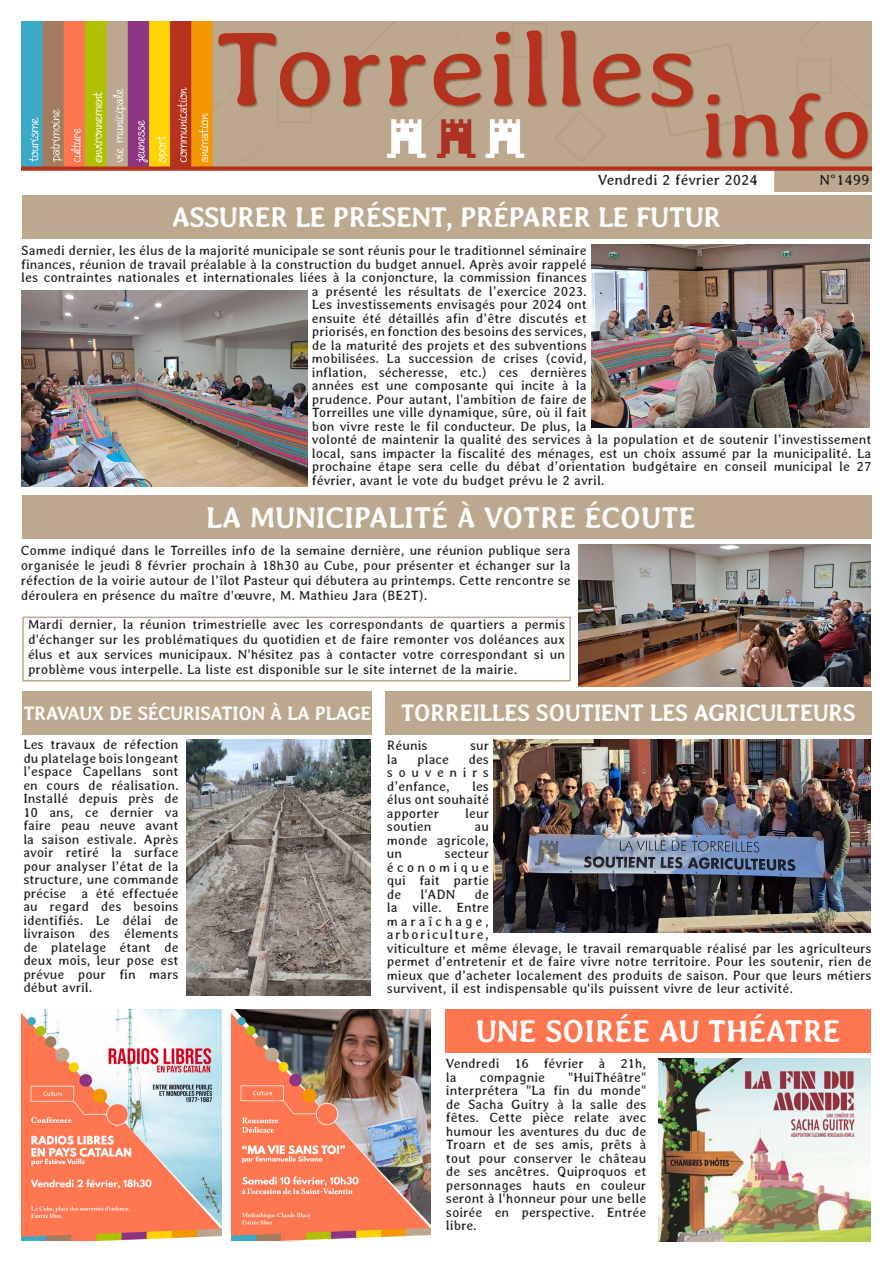
<style>
.page{position:relative;width:893px;height:1263px;background:#fff}
.page>*{position:absolute;margin:0;border:0;box-sizing:border-box;transform-origin:0 0}
.Titre_recto{font:700 31.5px "Averia";letter-spacing:-.03em;color:#fff}
.Titre_recto-2{font:700 30px "Averia";letter-spacing:-.03em;color:#fff}
.Titre_recto-3{font:700 28.5px "Averia";letter-spacing:-.05em;color:#fff}
.Titre_recto-4{font:700 24px "Averia";letter-spacing:-.05em;color:#fff}
.Titre_recto-5{font:700 19.5px "Averia";letter-spacing:-.05em;color:#fff}
.t1{font:15px "Averia";color:#231f20}
.t2{font:13.5px/13.5px "Averia";color:#231f20;text-align:justify}
</style>
<div class="page">
<img style="left:21px;top:21px;width:851px;height:170px">
<div style="left:22px;top:195px;width:849px;height:44px;background:#bca88e"></div>
<div style="left:445px;top:1009px;width:426px;height:44px;background:#fe7650"></div>
<img style="left:658px;top:1059px;width:213px;height:182px">
<img style="left:21px;top:1009px;width:200px;height:231px">
<img style="left:231px;top:1009px;width:199px;height:231px">
<div style="left:385px;top:691px;width:487px;height:44px;background:#bca88e"></div>
<img style="left:493px;top:740px;width:378px;height:192px">
<div style="left:22px;top:495px;width:849px;height:44px;background:#bca88e"></div>
<img style="left:578px;top:544px;width:293px;height:143px">
<div style="left:22px;top:617px;width:549px;height:64px;border:2px solid #bca88e"></div>
<div style="left:23px;top:691px;width:349px;height:44px;background:#bca88e"></div>
<img style="left:186px;top:740px;width:185px;height:256px">
<img style="left:22px;top:290px;width:286px;height:197px">
<img style="left:591px;top:244px;width:279px;height:183px">
<p class="t1" style="left:598px;top:172px;width:161px">Vendredi 2 février 2024</p>
<p class="t1" style="left:819px;top:172px;width:52px">N°1499</p>
<p class="Titre_recto-3" style="left:171px;top:201px;width:551px">ASSURER LE PRÉSENT, PRÉPARER LE FUTUR</p>
<p class="t2" style="left:21px;top:244px;width:567px">Samedi dernier, les élus de la majorité municipale se sont réunis pour le traditionnel séminaire</p>
<p class="t2" style="left:21px;top:257px;width:567px">finances, réunion de travail préalable à la construction du budget annuel. Après avoir rappelé</p>
<p class="t2" style="left:21px;top:271px;width:567px">les contraintes nationales et internationales liées à la conjoncture, la commission finances</p>
<p class="t2" style="left:312px;top:284px;width:277px">a présenté les résultats de l’exercice 2023.</p>
<p class="t2" style="left:312px;top:298px;width:276px">Les investissements envisagés pour 2024 ont</p>
<p class="t2" style="left:312px;top:311px;width:276px">ensuite été détaillés afin d’être discutés et</p>
<p class="t2" style="left:312px;top:325px;width:276px">priorisés, en fonction des besoins des services,</p>
<p class="t2" style="left:312px;top:338px;width:276px">de la maturité des projets et des subventions</p>
<p class="t2" style="left:312px;top:352px;width:276px">mobilisées. La succession de crises (covid,</p>
<p class="t2" style="left:312px;top:365px;width:276px">inflation, sécheresse, etc.) ces dernières</p>
<p class="t2" style="left:312px;top:379px;width:276px">années est une composante qui incite à la</p>
<p class="t2" style="left:312px;top:392px;width:276px">prudence. Pour autant, l'ambition de faire de</p>
<p class="t2" style="left:312px;top:406px;width:276px">Torreilles une ville dynamique, sûre, où il fait</p>
<p class="t2" style="left:312px;top:419px;width:276px">bon vivre reste le fil conducteur. De plus, la</p>
<p class="t2" style="left:312px;top:433px;width:561px">volonté de maintenir la qualité des services à la population et de soutenir l’investissement</p>
<p class="t2" style="left:312px;top:446px;width:561px">local, sans impacter la fiscalité des ménages, est un choix assumé par la municipalité. La</p>
<p class="t2" style="left:312px;top:460px;width:561px">prochaine étape sera celle du débat d’orientation budgétaire en conseil municipal le 27</p>
<p class="t2" style="left:312px;top:473px;width:294px">février, avant le vote du budget prévu le 2 avril.</p>
<p class="Titre_recto-2" style="left:206px;top:501px;width:492px">LA MUNICIPALITÉ À VOTRE ÉCOUTE</p>
<p class="t2" style="left:21px;top:543px;width:551px;line-height:15px">Comme indiqué dans le Torreilles info de la semaine dernière, une réunion publique sera organisée le jeudi 8 février prochain à 18h30 au Cube, pour présenter et échanger sur la réfection de la voirie autour de l’îlot Pasteur qui débutera au printemps. Cette rencontre se déroulera en présence du maître d'œuvre, M. Mathieu Jara (BE2T).</p>
<p class="t2" style="left:28px;top:616px;width:538px;line-height:15px">Mardi dernier, la réunion trimestrielle avec les correspondants de quartiers a permis d'échanger sur les problématiques du quotidien et de faire remonter vos doléances aux élus et aux services municipaux. N'hésitez pas à contacter votre correspondant si un problème vous interpelle. La liste est disponible sur le site internet de la mairie.</p>
<p class="Titre_recto-5" style="left:23px;top:702px;width:350px">TRAVAUX DE SÉCURISATION À LA PLAGE</p>
<p class="t2" style="left:23px;top:738px;width:157px">Les travaux de réfection du platelage bois longeant l’espace Capellans sont en cours de réalisation.<br>Installé depuis près de 10 ans, ce dernier va faire peau neuve avant la saison estivale. Après avoir retiré la surface pour analyser l’état de la structure, une commande précise a été effectuée au regard des besoins identifiés. Le délai de livraison des élements de platelage étant de deux mois, leur pose est prévue pour fin mars début avril.</p>
<p class="Titre_recto-4" style="left:401px;top:699px;width:457px">TORREILLES SOUTIENT LES AGRICULTEURS</p>
<p class="t2" style="left:387px;top:739px;width:42px">Réunis</p>
<p class="t2" style="left:470px;top:739px;width:20px">sur</p>
<p class="t2" style="left:387px;top:752px;width:12px">la</p>
<p class="t2" style="left:417px;top:752px;width:33px">place</p>
<p class="t2" style="left:387px;top:752px;width:104px;text-indent:81px">des souvenirs d’enfance,</p>
<p class="t2" style="left:387px;top:779px;width:104px;text-indent:85px">les élus ont souhaité apporter</p>
<p class="t2" style="left:465px;top:806px;width:25px">leur</p>
<p class="t2" style="left:387px;top:820px;width:46px">soutien</p>
<p class="t2" style="left:387px;top:820px;width:104px;text-indent:88px">au monde agricole, un</p>
<p class="t2" style="left:387px;top:847px;width:104px;text-indent:58px">secteur économique qui fait partie de</p>
<p class="t2" style="left:420px;top:887px;width:37px">l'ADN</p>
<p class="t2" style="left:387px;top:887px;width:486px;text-align:left;text-indent:88px">de<br>la ville. Entre<br>maraîchage,<br>arboriculture,<br>viticulture et même élevage, le travail remarquable réalisé par les agriculteurs permet d’entretenir et de faire vivre notre territoire. Pour les soutenir, rien de mieux que d’acheter localement des produits de saison. Pour que leurs métiers survivent, il est indispensable qu'ils puissent vivre de leur activité.</p>
<p class="Titre_recto" style="left:475px;top:1013px;width:367px">UNE SOIRÉE AU THÉATRE</p>
<p class="t2" style="left:446px;top:1057px;width:202px">Vendredi 16 février à 21h, la</p>
<p class="t2" style="left:446px;top:1070px;width:202px;text-indent:122px">"HuiThéâtre" interprétera "La fin du monde" de Sacha Guitry à la salle des fêtes. Cette pièce relate avec humour les aventures du duc de Troarn et de ses amis, prêts à tout pour conserver le château de ses ancêtres. Quiproquos et personnages hauts en couleur seront à l'honneur pour une belle soirée en perspective. Entrée libre.</p>
<p class="t2" style="left:480px;top:1070px;width:67px">compagnie</p>
</div>
